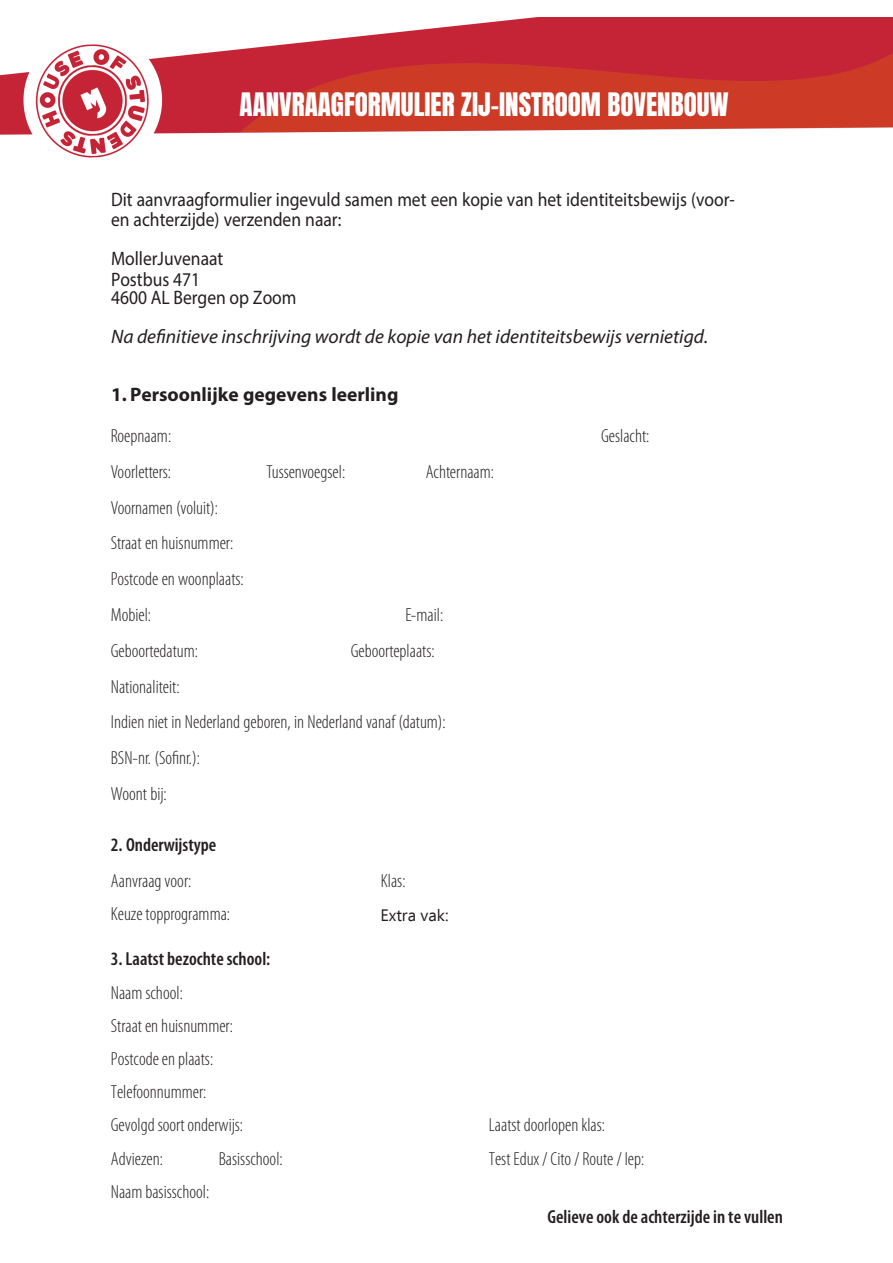
<style>
.page{position:relative;width:893px;height:1263px;background:#fff}
.page>*{position:absolute;margin:0;border:0;box-sizing:border-box;transform-origin:0 0}
.t1{font:27px "Anton";color:#fff}
.t2{font:19.5px/19.5px "Myriad Pro";color:#231f20;scale:.9 1}
.t3{font:italic 19.5px "Myriad Pro";color:#231f20}
.t4{font:700 19.5px "Myriad Pro";color:#231f20}
.t5{font:300 condensed 18.9px/33.2px "Myriad Pro";color:#231f20}
.t6{font:600 condensed 18.9px "Myriad Pro";color:#231f20}
.t7{font:16.5px "Ebrima";color:#231f20}
.s1{font-style:inherit}
</style>
<div class="page">
<img style="left:0;top:18px;width:892px;height:140px">
<h1 class="t1" style="left:240px;top:90px;width:491px">AANVRAAGFORMULIER ZIJ-INSTROOM <span class="s1">BOVENBOUW</span></h1>
<p class="t2" style="left:111px;top:190px;width:695px">Dit aanvraagformulier ingevuld samen met een kopie van het identiteitsbewijs (voor&shy;en achterzijde) verzenden naar:</p>
<p class="t2" style="left:111px;top:247px;width:126px;line-height:21.5px">MollerJuvenaat<br>Postbus 471</p>
<p class="t2" style="left:111px;top:287px;width:208px">4600 AL Bergen op Zoom</p>
<p class="t3" style="left:111px;top:324px;width:599px">Na definitieve inschrijving wordt de kopie van het identiteitsbewijs vernietigd.</p>
<p class="t4" style="left:111px;top:382px;width:289px">1. Persoonlijke gegevens leerling</p>
<p class="t5" style="left:111px;top:418px;width:62px;line-height:35.8px">Roepnaam:<br>Voorletters:</p>
<p class="t5" style="left:267px;top:455px;width:80px">Tussenvoegsel:</p>
<p class="t5" style="left:111px;top:490px;width:134px;line-height:35.7px">Voornamen (voluit):<br>Straat en huisnummer:<br>Postcode en woonplaats:<br>Mobiel:</p>
<p class="t5" style="left:426px;top:455px;width:70px">Achternaam:</p>
<p class="t5" style="left:405px;top:598px;width:39px">E-mail:</p>
<p class="t5" style="left:111px;top:634px;width:89px">Geboortedatum:</p>
<p class="t5" style="left:351px;top:634px;width:85px">Geboorteplaats:</p>
<p class="t5" style="left:111px;top:669px;width:336px;line-height:35.8px">Nationaliteit:<br>Indien niet in Nederland geboren, in Nederland vanaf (datum):<br>BSN-nr. (Sofinr.):<br>Woont bij:</p>
<p class="t6" style="left:111px;top:834px;width:107px">2. Onderwijstype</p>
<p class="t5" style="left:111px;top:864px;width:121px">Aanvraag voor:<br>Keuze topprogramma:</p>
<p class="t5" style="left:381px;top:864px;width:26px">Klas:</p>
<p class="t7" style="left:380px;top:903px;width:70px">Extra vak:</p>
<p class="t5" style="left:601px;top:420px;width:50px">Geslacht:</p>
<p class="t6" style="left:111px;top:949px;width:161px">3. Laatst bezochte school:</p>
<p class="t5" style="left:111px;top:976px;width:134px">Naam school:<br>Straat en huisnummer:<br>Postcode en plaats:<br>Telefoonnummer:<br>Gevolgd soort onderwijs:</p>
<p class="t5" style="left:489px;top:1109px;width:118px">Laatst doorlopen klas:</p>
<p class="t5" style="left:111px;top:1142px;width:54px">Adviezen:</p>
<p class="t5" style="left:219px;top:1142px;width:65px">Basisschool:</p>
<p class="t5" style="left:489px;top:1142px;width:157px">Test Edux / Cito / Route / Iep:</p>
<p class="t5" style="left:111px;top:1175px;width:100px">Naam basisschool:</p>
<p class="t6" style="left:547px;top:1206px;width:237px">Gelieve ook de achterzijde in te vullen</p>
</div>
